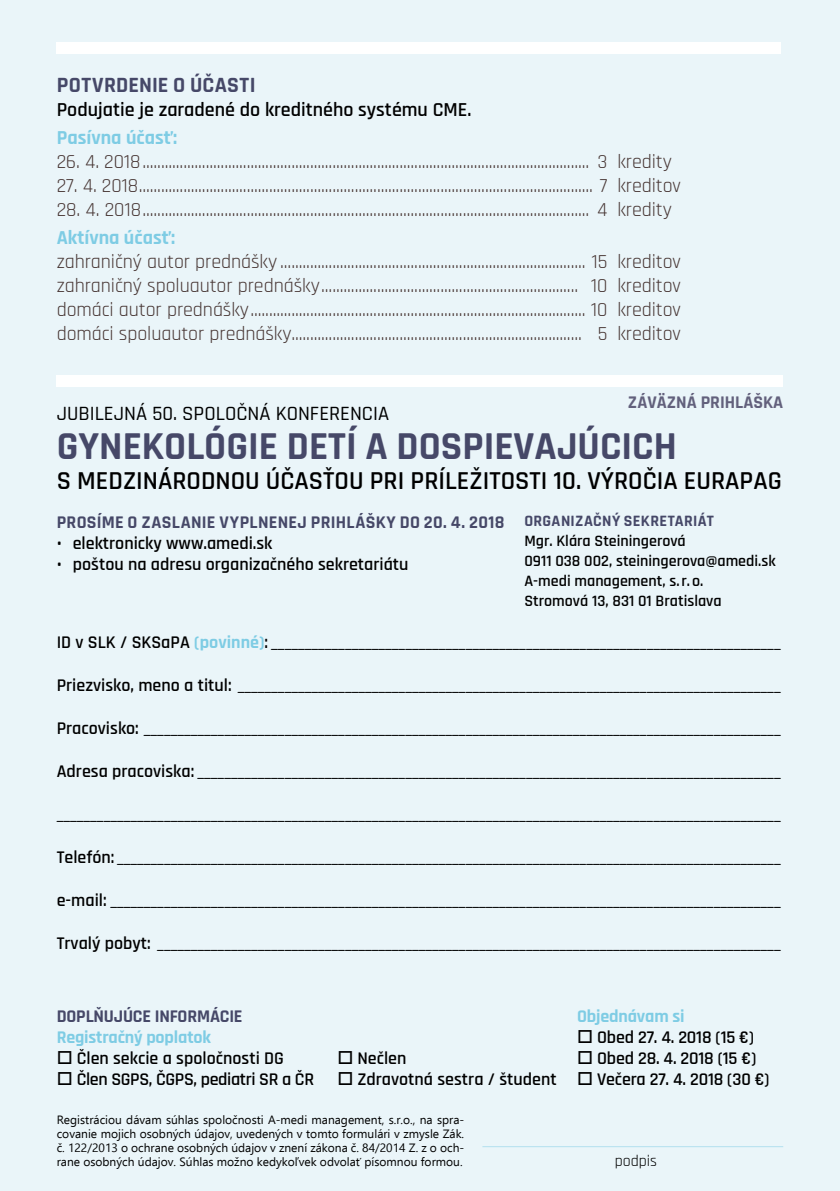
<style>
.page{position:relative;width:840px;height:1191px;background:#fff}
.page>*{position:absolute;margin:0;border:0;box-sizing:border-box;transform-origin:0 0}
.t1{font:700 40px "Rajdhani";color:#464868}
.t2{font:600 26.2px "Rajdhani";color:#000}
.t3{font:700 22px "Rajdhani";letter-spacing:.02em;color:#464868}
.t4{font:500 20.4px "Rajdhani";color:#000}
.t5{font:20px/24px "Rajdhani";letter-spacing:-.005em;color:#483735;text-align:justify}
.t6{font:600 20px "Rajdhani";color:#000}
.t7{font:700 20px "Rajdhani";color:#7ecce4}
.t8{font:600 18px "Rajdhani";color:#000}
.t9{font:700 18px "Rajdhani";letter-spacing:-.01em;color:#464868}
.t10{font:700 18px "Rajdhani";letter-spacing:-.01em;color:#7ecce4}
.t11{font:700 18px "Rajdhani";color:#62607c}
.t12{font:600 16px/20px "Rajdhani";color:#000}
.t13{font:700 16px "Rajdhani";letter-spacing:.02em;color:#464868}
.t14{font:16px "Rajdhani";color:#000}
.t15{font:12px/14px "Ebrima";color:#000;text-align:justify}
.s1{font-weight:700;color:#7ecce4}
</style>
<div class="page">
<div style="left:0;top:0;width:839px;height:1191px;background:#eaf5f9"></div>
<hr style="left:839px;top:0;width:1px;height:1191px;background:#eaf5f9">
<div style="left:57px;top:43px;width:723px;height:11px;background:#fff"></div>
<div style="left:57px;top:376px;width:725px;height:11px;background:#fff"></div>
<hr style="left:482px;top:1146px;width:300px;height:1px;background:#7ecce4">
<p class="t3" style="left:57px;top:72px;width:59px">Potvrdenie</p>
<p class="t3" style="left:173px;top:72px;width:12px">oúčas</p>
<p class="t3" style="left:239px;top:72px;width:14px">ti</p>
<p class="t6" style="left:57px;top:98px;width:416px">Podujatie je zaradené do kreditného systému CME.</p>
<p class="t7" style="left:57px;top:125px;width:122px">Pasívna účasť:</p>
<p class="t5" style="left:57px;top:150px;width:616px">26. 4. 2018........................................................................................................................ 3 kredity</p>
<p class="t5" style="left:57px;top:174px;width:625px">27. 4. 2018.......................................................................................................................... 7 kreditov</p>
<p class="t5" style="left:57px;top:198px;width:616px">28. 4. 2018........................................................................................................................ 4 kredity</p>
<p class="t7" style="left:57px;top:225px;width:120px">Aktívna účasť:</p>
<p class="t5" style="left:57px;top:250px;width:625px">zahraničný autor prednášky .................................................................................. 15 kreditov zahraničný spoluautor prednášky..................................................................... 10 kreditov domáci autor prednášky.......................................................................................... 10 kreditov domáci spoluautor prednášky.............................................................................. 5 kreditov</p>
<p class="t11" style="left:627px;top:391px;width:157px">Záväzná prihláška</p>
<h1 class="t1" style="left:57px;top:422px;width:621px">gynekológie detí a dospievajúcich</h1>
<p class="t4" style="left:57px;top:402px;width:333px">JUBILEJNÁ 50. SPOLOČNÁ KONFERENCIA</p>
<h2 class="t2" style="left:57px;top:465px;width:641px">s medzinárodnou účasťou pri príležitosti 10. výročia EURAPAG</h2>
<p class="t9" style="left:57px;top:511px;width:11px">PROSÍME</p>
<p class="t9" style="left:127px;top:511px;width:10px">OZASLANIE</p>
<p class="t9" style="left:219px;top:511px;width:11px">VYPLNENEJ</p>
<p class="t9" style="left:311px;top:511px;width:10px">PRIHL</p>
<p class="t9" style="left:355px;top:511px;width:22px">ÁŠKY</p>
<p class="t9" style="left:399px;top:511px;width:106px">DO 20. 4. 2018</p>
<p class="t8" style="left:57px;top:532px;width:217px">• elektronicky www.amedi.sk</p>
<p class="t8" style="left:57px;top:553px;width:353px">• poštou na adresu organizačného sekretariátu</p>
<p class="t13" style="left:524px;top:511px;width:190px">ORGANIZAČNÝ SEKRETARIÁT</p>
<p class="t12" style="left:524px;top:531px;width:252px">Mgr. Klára Steiningerová<br>0911 038 002, steiningerova@amedi.sk<br>A-medi management, s.r.o.<br>Stromová 13, 831 01 Bratislava</p>
<p class="t8" style="left:57px;top:631px;width:725px">ID v SLK / SKSaPA <span class="s1">(povinné)</span>: ____________________________________________________________________________</p>
<p class="t8" style="left:57px;top:674px;width:725px">Priezvisko, meno a titul: _________________________________________________________________________________</p>
<p class="t8" style="left:57px;top:717px;width:725px">Pracovisko: _______________________________________________________________________________________________</p>
<p class="t8" style="left:57px;top:760px;width:725px">Adresa pracoviska: _______________________________________________________________________________________</p>
<p class="t8" style="left:57px;top:803px;width:725px">____________________________________________________________________________________________________________</p>
<p class="t8" style="left:57px;top:846px;width:725px">Telefón:___________________________________________________________________________________________________</p>
<p class="t8" style="left:57px;top:889px;width:725px">e-mail: ____________________________________________________________________________________________________</p>
<p class="t8" style="left:57px;top:932px;width:725px">Trvalý pobyt: _____________________________________________________________________________________________</p>
<p class="t9" style="left:57px;top:1005px;width:187px">DOPLŇUJÚCE INFORMÁCIE</p>
<p class="t10" style="left:57px;top:1026px;width:156px">Registračný poplatok</p>
<p class="t8" style="left:57px;top:1047px;width:217px">□ Člen sekcie a spoločnosti DG</p>
<p class="t8" style="left:57px;top:1068px;width:248px">□ Člen SGPS, ČGPS, pediatri SR a ČR</p>
<p class="t8" style="left:337px;top:1047px;width:70px">□ Nečlen</p>
<p class="t8" style="left:337px;top:1068px;width:221px">□ Zdravotná sestra / študent</p>
<p class="t15" style="left:57px;top:1112px;width:409px">Registráciou dávam súhlas spoločnosti A-medi management, s.r.o., na spra&shy;covanie mojich osobných údajov, uvedených v tomto formulári v zmysle Zák. č. 122/2013 o ochrane osobných údajov v znení zákona č. 84/2014 Z. z o och&shy;rane osobných údajov. Súhlas možno kedykoľvek odvolať písomnou formou.</p>
<p class="t10" style="left:577px;top:1005px;width:109px">Objednávam si</p>
<p class="t8" style="left:577px;top:1026px;width:178px">□ Obed 27. 4. 2018 (15 €)</p>
<p class="t8" style="left:577px;top:1047px;width:180px">□ Obed 28. 4. 2018 (15 €)</p>
<p class="t8" style="left:577px;top:1068px;width:194px">□ Večera 27. 4. 2018 (30 €)</p>
<p class="t14" style="left:614px;top:1151px;width:44px">podpis</p>
</div>
